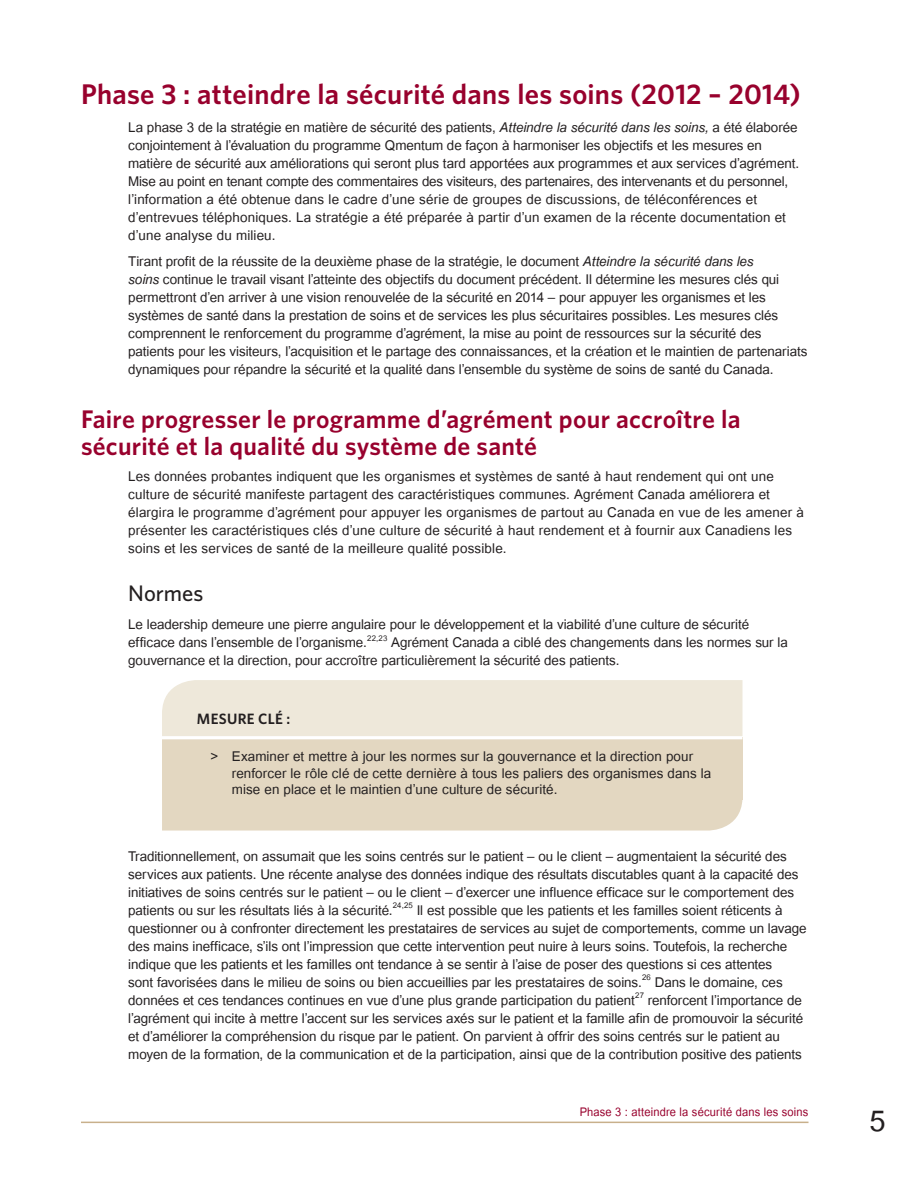
<style>
.page{position:relative;width:918px;height:1188px;background:#fff}
.page>*{position:absolute;margin:0;border:0;box-sizing:border-box;transform-origin:0 0}
.t1{font:40.5px "Utsaah";color:#231f20}
.heading_2{font:600 28.5px "Whitney";letter-spacing:.01em;color:#98012d}
.heading_3{font:600 25.5px/27px "Whitney";letter-spacing:.01em;color:#98012d}
.heading_4{font:500 22.5px "Whitney";color:#231f20}
.key_action_bullet{font:18.75px/18px "Utsaah";letter-spacing:-.005em;color:#231f20}
.t2{font:16.5px "Utsaah";letter-spacing:.01em;color:#98012d;scale:.94 1}
.t3{font:600 15px "Whitney";letter-spacing:.02em;color:#231f20}
.s1{font-style:italic}
</style>
<div class="page">
<hr style="left:81px;top:1122px;width:727px;height:1px;background:#c8b08b">
<div style="left:162px;top:680px;width:580px;height:56px;background:#eee8da"></div>
<div style="left:162px;top:738px;width:580px;height:62px;background:#e3d7c1"></div>
<hr style="left:162px;top:736px;width:580px;height:3px;background:#fff">
<div style="left:162px;top:800px;width:580px;height:31px;background:#e3d7c1"></div>
<p class="heading_2" style="left:81px;top:75px;width:721px">Phase 3 : atteindre la sécurité dans les soins (2012 – 2014)</p>
<p class="key_action_bullet" style="left:128px;top:120px;width:672px">La phase 3 de la stratégie en matière de sécurité des patients, <span class="s1">Atteindre la sécurité dans les soins,</span> a été élaborée conjointement à l’évaluation du programme Qmentum de façon à harmoniser les objectifs et les mesures en matière de sécurité aux améliorations qui seront plus tard apportées aux programmes et aux services d’agrément.<br>Mise au point en tenant compte des commentaires des visiteurs, des partenaires, des intervenants et du personnel, l’information a été obtenue dans le cadre d’une série de groupes de discussions, de téléconférences et d’entrevues téléphoniques. La stratégie a été préparée à partir d’un examen de la récente documentation et d’une analyse du milieu.</p>
<p class="key_action_bullet" style="left:128px;top:254px;width:681px">Tirant profit de la réussite de la deuxième phase de la stratégie, le document <span class="s1">Atteindre la sécurité dans les<br>soins</span> continue le travail visant l’atteinte des objectifs du document précédent. Il détermine les mesures clés qui permettront d’en arriver à une vision renouvelée de la sécurité en 2014 – pour appuyer les organismes et les systèmes de santé dans la prestation de soins et de services les plus sécuritaires possibles. Les mesures clés comprennent le renforcement du programme d’agrément, la mise au point de ressources sur la sécurité des patients pour les visiteurs, l’acquisition et le partage des connaissances, et la création et le maintien de partenariats dynamiques pour répandre la sécurité et la qualité dans l’ensemble du système de soins de santé du Canada.</p>
<p class="heading_3" style="left:81px;top:405px;width:661px">Faire progresser le programme d’agrément pour accroître la sécurité et la qualité du système de santé</p>
<p class="key_action_bullet" style="left:128px;top:469px;width:677px">Les données probantes indiquent que les organismes et systèmes de santé à haut rendement qui ont une culture de sécurité manifeste partagent des caractéristiques communes. Agrément Canada améliorera et élargira le programme d’agrément pour appuyer les organismes de partout au Canada en vue de les amener à présenter les caractéristiques clés d’une culture de sécurité à haut rendement et à fournir aux Canadiens les soins et les services de santé de la meilleure qualité possible.</p>
<p class="heading_4" style="left:128px;top:578px;width:77px">Normes</p>
<p class="key_action_bullet" style="left:128px;top:617px;width:661px">Le leadership demeure une pierre angulaire pour le développement et la viabilité d’une culture de sécurité efficace dans l’ensemble de l’organisme.<sup>22,23</sup> Agrément Canada a ciblé des changements dans les normes sur la gouvernance et la direction, pour accroître particulièrement la sécurité des patients.</p>
<p class="t3" style="left:197px;top:709px;width:95px">MESURE CLÉ :</p>
<p class="key_action_bullet" style="left:232px;top:750px;width:481px;line-height:16.5px;text-indent:-21px">&gt; Examiner et mettre à jour les normes sur la gouvernance et la direction pour renforcer le rôle clé de cette dernière à tous les paliers des organismes dans la mise en place et le maintien d’une culture de sécurité.</p>
<p class="key_action_bullet" style="left:128px;top:848px;width:680px">Traditionnellement, on assumait que les soins centrés sur le patient – ou le client – augmentaient la sécurité des services aux patients. Une récente analyse des données indique des résultats discutables quant à la capacité des initiatives de soins centrés sur le patient – ou le client – d’exercer une influence efficace sur le comportement des patients ou sur les résultats liés à la sécurité.<sup>24,25</sup> Il est possible que les patients et les familles soient réticents à questionner ou à confronter directement les prestataires de services au sujet de comportements, comme un lavage des mains inefficace, s’ils ont l’impression que cette intervention peut nuire à leurs soins. Toutefois, la recherche indique que les patients et les familles ont tendance à se sentir à l’aise de poser des questions si ces attentes<br>sont favorisées dans le milieu de soins ou bien accueillies par les prestataires de soins.<sup>26</sup> Dans le domaine, ces données et ces tendances continues en vue d’une plus grande participation du patient<sup>27</sup> renforcent l’importance de l’agrément qui incite à mettre l’accent sur les services axés sur le patient et la famille afin de promouvoir la sécurité et d’améliorer la compréhension du risque par le patient. On parvient à offrir des soins centrés sur le patient au moyen de la formation, de la communication et de la participation, ainsi que de la contribution positive des patients</p>
<p class="t2" style="left:580px;top:1104px;width:245px">Phase 3 : atteindre la sécurité dans les soins</p>
<h1 class="t1" style="left:869px;top:1101px;width:18px">5</h1>
</div>
